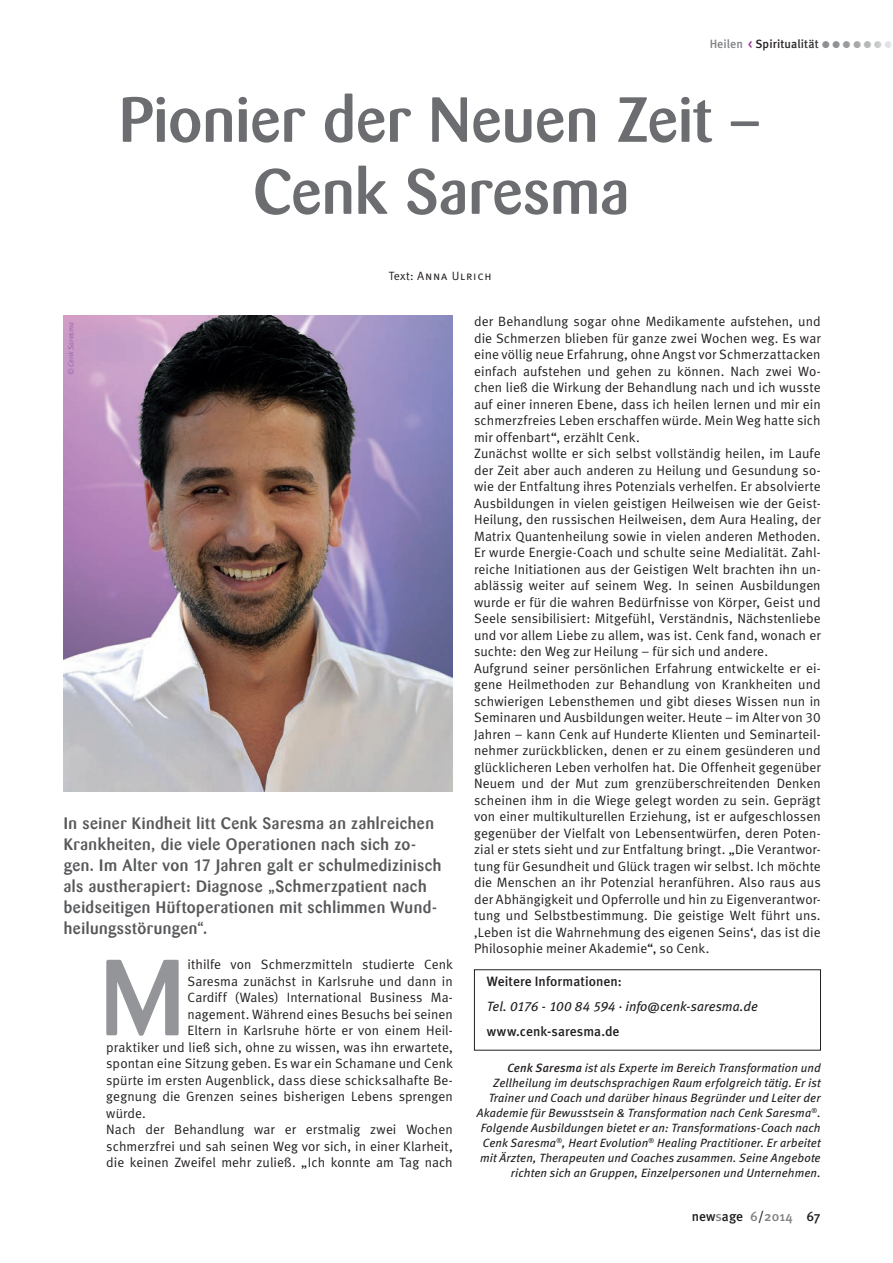
<style>
.page{position:relative;width:893px;height:1263px;background:#fff}
.page>*{position:absolute;margin:0;border:0;box-sizing:border-box;transform-origin:0 0}
.t1{font:500 106.95px "Barmeno";color:#939598}
.t2{font:500 63px/72px "Barmeno";letter-spacing:.005em;color:#6c6d70;text-align:center}
.t3{font:500 16.5px/21px "Barmeno";letter-spacing:.035em;color:#57585a}
.t4{font:13.5px/16.5px "Meta Normal LF";letter-spacing:.005em;color:#231f20;text-align:justify}
.t5{font:13.5px "Meta Medium LF";letter-spacing:.005em;color:#231f20}
.t6{font:italic 13.5px "Meta Book LF";color:#231f20}
.t7{font:500 13.5px "Meta";letter-spacing:.01em;color:#231f20}
.t8{font:italic 12px/15px "Meta Book LF";letter-spacing:.01em;color:#231f20;text-align:right}
.t9{font:12px "Meta Medium LF";letter-spacing:.01em;color:#231f20}
.t10{font:12px "Meta Normal LF Caps";letter-spacing:.075em;color:#231f20}
.t11{font:italic 7.5px "Meta Normal";color:#9662a9}
.s1{color:#808285}
.s2{color:#952e91}
.s3{color:#7c7e81}
.s4{color:#76787b}
.s5{font-family:"Meta Normal LF"}
.s6{font-family:"Meta Medium LF"}
</style>
<div class="page">
<img style="left:64px;top:315px;width:389px;height:477px">
<div style="left:474px;top:969px;width:347px;height:81px;border:1px solid #231f20"></div>
<p class="t9" style="left:709px;top:37px;width:185px"><span class="s1">Heilen</span> <span class="s2">&lt;</span> Spiritualität <span class="s3">●</span><span class="s4">●●●●●●</span></p>
<p class="t2" style="left:119px;top:84px;width:645px">Pionier der Neuen Zeit –<br>Cenk Saresma</p>
<p class="t10" style="left:389px;top:269px;width:104px"><span class="s5">Text:</span> Anna Ulrich</p>
<p class="t11" style="left:67px;top:375px;width:54px;rotate:-90deg">© Cenk Saresma</p>
<p class="t3" style="left:64px;top:813px;width:379px">In seiner Kindheit litt Cenk Saresma an zahlreichen Krankheiten, die viele Operationen nach sich zo&shy;gen. Im Alter von 17 Jahren galt er schulmedizinisch als austherapiert: Diagnose „Schmerzpatient nach beidseitigen Hüftoperationen mit schlimmen Wund&shy;heilungsstörungen“.</p>
<p class="t1" style="left:100px;top:935px;width:86px">M</p>
<p class="t4" style="left:187px;top:956px;width:267px">ithilfe von Schmerzmitteln studierte Cenk</p>
<p class="t4" style="left:187px;top:973px;width:267px">Saresma zunächst in Karlsruhe und dann in</p>
<p class="t4" style="left:187px;top:989px;width:267px">Cardiff (Wales) International Business Ma-</p>
<p class="t4" style="left:187px;top:1006px;width:267px">nagement. Während eines Besuchs bei seinen</p>
<p class="t4" style="left:187px;top:1022px;width:267px">Eltern in Karlsruhe hörte er von einem Heil-</p>
<p class="t4" style="left:106px;top:1039px;width:348px">praktiker und ließ sich, ohne zu wissen, was ihn erwartete,</p>
<p class="t4" style="left:106px;top:1055px;width:348px">spontan eine Sitzung geben. Es war ein Schamane und Cenk</p>
<p class="t4" style="left:106px;top:1072px;width:348px">spürte im ersten Augenblick, dass diese schicksalhafte Be-</p>
<p class="t4" style="left:106px;top:1088px;width:348px">gegnung die Grenzen seines bisherigen Lebens sprengen</p>
<p class="t4" style="left:106px;top:1105px;width:41px">würde.</p>
<p class="t4" style="left:106px;top:1121px;width:348px">Nach der Behandlung war er erstmalig zwei Wochen schmerzfrei und sah seinen Weg vor sich, in einer Klarheit, die keinen Zweifel mehr zuließ. „Ich konnte am Tag nach</p>
<p class="t4" style="left:474px;top:313px;width:348px">der Behandlung sogar ohne Medikamente aufstehen, und die Schmerzen blieben für ganze zwei Wochen weg. Es war eine völlig neue Erfahrung, ohne Angst vor Schmerzattacken einfach aufstehen und gehen zu können. Nach zwei Wo&shy;chen ließ die Wirkung der Behandlung nach und ich wusste auf einer inneren Ebene, dass ich heilen lernen und mir ein schmerzfreies Leben erschaffen würde. Mein Weg hatte sich mir offenbart“, erzählt Cenk.</p>
<p class="t4" style="left:474px;top:445px;width:348px">Zunächst wollte er sich selbst vollständig heilen, im Laufe der Zeit aber auch anderen zu Heilung und Gesundung so&shy;wie der Entfaltung ihres Potenzials verhelfen. Er absolvierte Ausbildungen in vielen geistigen Heilweisen wie der Geist-Heilung, den russischen Heilweisen, dem Aura Healing, der Matrix Quantenheilung sowie in vielen anderen Methoden.<br>Er wurde Energie-Coach und schulte seine Medialität. Zahl&shy;reiche Initiationen aus der Geistigen Welt brachten ihn un&shy;ablässig weiter auf seinem Weg. In seinen Ausbildungen wurde er für die wahren Bedürfnisse von Körper, Geist und Seele sensibilisiert: Mitgefühl, Verständnis, Nächstenliebe und vor allem Liebe zu allem, was ist. Cenk fand, wonach er suchte: den Weg zur Heilung – für sich und andere.</p>
<p class="t4" style="left:474px;top:659px;width:348px">Aufgrund seiner persönlichen Erfahrung entwickelte er ei&shy;gene Heilmethoden zur Behandlung von Krankheiten und schwierigen Lebensthemen und gibt dieses Wissen nun in Seminaren und Ausbildungen weiter. Heute – im Alter von 30<br>Jahren – kann Cenk auf Hunderte Klienten und Seminarteil&shy;nehmer zurückblicken, denen er zu einem gesünderen und glücklicheren Leben verholfen hat. Die Offenheit gegenüber Neuem und der Mut zum grenzüberschreitenden Denken scheinen ihm in die Wiege gelegt worden zu sein. Geprägt von einer multikulturellen Erziehung, ist er aufgeschlossen gegenüber der Vielfalt von Lebensentwürfen, deren Poten&shy;zial er stets sieht und zur Entfaltung bringt. „Die Verantwor&shy;tung für Gesundheit und Glück tragen wir selbst. Ich möchte die Menschen an ihr Potenzial heranführen. Also raus aus der Abhängigkeit und Opferrolle und hin zu Eigenverantwor&shy;tung und Selbstbestimmung. Die geistige Welt führt uns. ‚Leben ist die Wahrnehmung des eigenen Seins‘, das ist die Philosophie meiner Akademie“, so Cenk.</p>
<p class="t5" style="left:487px;top:973px;width:136px">Weitere Informationen:</p>
<p class="t6" style="left:487px;top:998px;width:272px">Tel. 0176 - 100 84 594 · info@cenk-saresma.de</p>
<p class="t5" style="left:487px;top:1023px;width:134px">www.cenk-saresma.de</p>
<p class="t8" style="left:477px;top:1060px;width:345px"><span class="s6">Cenk Saresma</span> ist als Experte im Bereich Transformation und Zellheilung im deutschsprachigen Raum erfolgreich tätig. Er ist Trainer und Coach und darüber hinaus Begründer und Leiter der Akademie für Bewusstsein &amp; Transformation nach Cenk Saresma<sup>®</sup>.<br>Folgende Ausbildungen bietet er an: Transformations-Coach nach Cenk Saresma<sup>®</sup>, Heart Evolution<sup>®</sup> Healing Practitioner. Er arbeitet mit Ärzten, Therapeuten und Coaches zusammen. Seine Angebote richten sich an Gruppen, Einzelpersonen und Unternehmen.</p>
<p class="t7" style="left:692px;top:1208px;width:131px">new<span class="s1">s</span>age <span class="s1">6</span>/<span class="s1">2014</span> 67</p>
</div>
